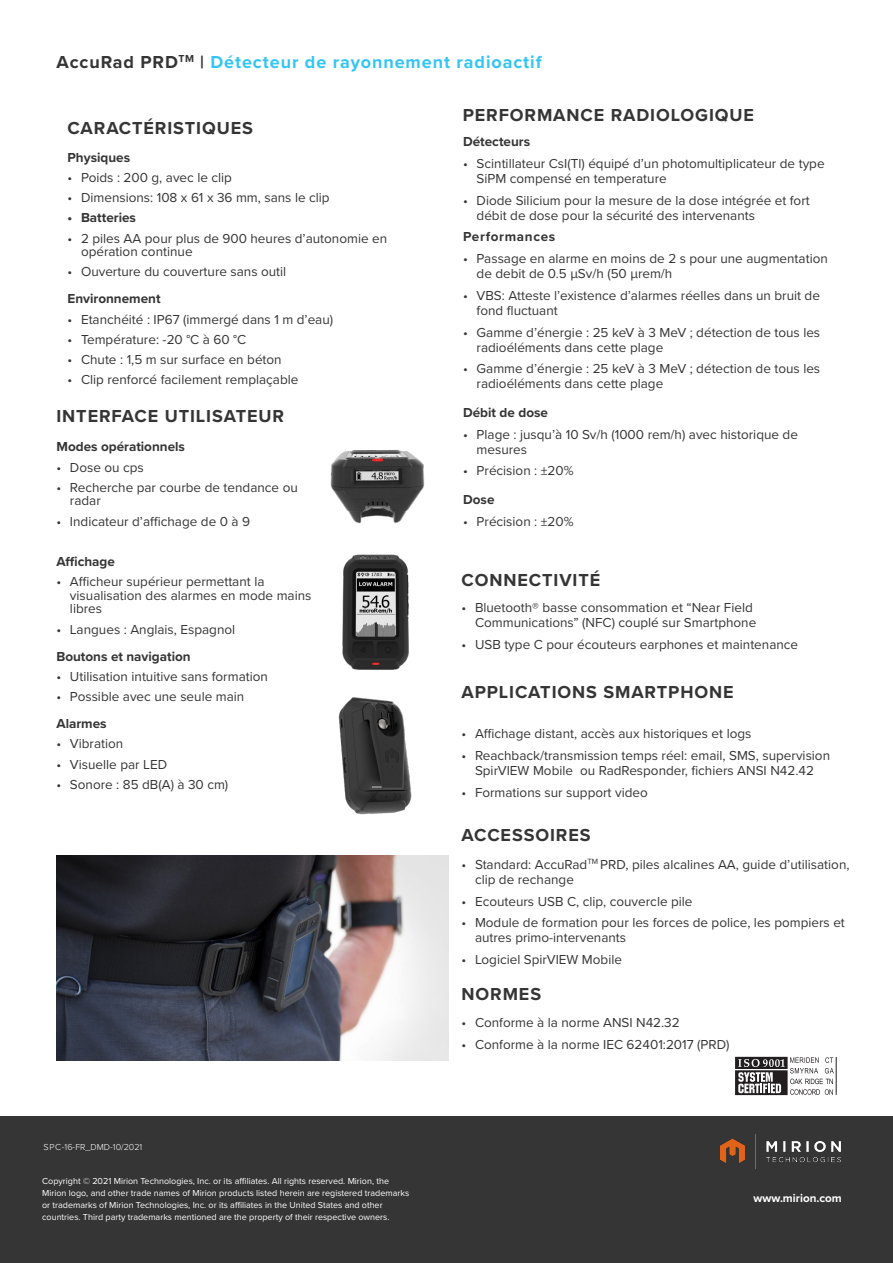
<style>
.page{position:relative;width:893px;height:1263px;background:#fff}
.page>*{position:absolute;margin:0;border:0;box-sizing:border-box;transform-origin:0 0}
.Small_Header{font:700 18px "Proxima Nova";letter-spacing:.05em;color:#363536}
.Small_Header-2{font:700 18px "Proxima Nova";letter-spacing:.05em;color:#33c5f3}
.t1{font:13.5px/15px "Proxima Nova";color:#363536}
.Body_Copy{font:700 13.5px "Proxima Nova";color:#363536}
.Small_Header-3{font:700 13.5px "Proxima Nova";letter-spacing:.05em;color:#363536}
.t2{font:700 11.7px "Proxima Nova";color:#fff}
.t3{font:9px/12px "Proxima Nova";color:#fff}
.Body_Copy-2{font:300 9px "Proxima Nova";color:#fff}
.s1{color:#363536}
.s2{font-weight:300}
</style>
<div class="page">
<div style="left:0;top:1116px;width:893px;height:147px;background:#363536"></div>
<img style="left:721px;top:1134px;width:120px;height:34px">
<img style="left:330px;top:450px;width:95px;height:74px">
<img style="left:338px;top:697px;width:74px;height:118px">
<img style="left:342px;top:554px;width:67px;height:116px">
<img style="left:57px;top:856px;width:392px;height:205px">
<hr style="left:836px;top:1057px;width:1px;height:38px;background:#231f20">
<svg style="left:735px;top:1057px;width:99px;height:38px"></svg>
<p class="Small_Header-2" style="left:56px;top:49px;width:487px"><span class="s1">AccuRad PRD</span><sup>TM</sup> <span class="s1">|</span> Détecteur de rayonnement radioactif</p>
<p class="Small_Header" style="left:68px;top:115px;width:187px">CARACTÉRISTIQUES</p>
<p class="Body_Copy" style="left:68px;top:147px;width:64px">Physiques</p>
<p class="t1" style="left:68px;top:169px;width:166px">• Poids : 200 g, avec le clip</p>
<p class="t1" style="left:68px;top:190px;width:264px">• Dimensions: 108 x 61 x 36 mm, sans le clip</p>
<p class="Body_Copy" style="left:68px;top:208px;width:70px">• Batteries</p>
<p class="t1" style="left:81px;top:231px;width:308px;line-height:13.5px;text-indent:-14px">• 2 piles AA pour plus de 900 heures d’autonomie en opération continue</p>
<p class="t1" style="left:68px;top:264px;width:220px">• Ouverture du couverture sans outil</p>
<p class="Body_Copy" style="left:68px;top:289px;width:95px">Environnement</p>
<p class="t1" style="left:68px;top:311px;width:267px">• Etanchéité : IP67 (immergé dans 1 m d’eau)</p>
<p class="t1" style="left:68px;top:331px;width:180px">• Température: -20 °C à 60 °C</p>
<p class="t1" style="left:68px;top:352px;width:216px">• Chute : 1,5 m sur surface en béton</p>
<p class="t1" style="left:68px;top:372px;width:232px">• Clip renforcé facilement remplaçable</p>
<p class="Small_Header" style="left:56px;top:403px;width:229px">INTERFACE UTILISATEUR</p>
<p class="Body_Copy" style="left:56px;top:437px;width:130px">Modes opérationnels</p>
<p class="t1" style="left:56px;top:459px;width:89px">• Dose ou cps</p>
<p class="t1" style="left:70px;top:480px;width:229px;line-height:13.5px;text-indent:-14px">• Recherche par courbe de tendance ou radar</p>
<p class="t1" style="left:56px;top:513px;width:195px">• Indicateur d’affichage de 0 à 9</p>
<p class="Body_Copy" style="left:56px;top:551px;width:60px">Affichage</p>
<p class="t1" style="left:70px;top:574px;width:243px;line-height:13.5px;text-indent:-14px">• Afficheur supérieur permettant la visualisation des alarmes en mode mains libres</p>
<p class="t1" style="left:56px;top:621px;width:180px">• Langues : Anglais, Espagnol</p>
<p class="Body_Copy" style="left:56px;top:646px;width:136px">Boutons et navigation</p>
<p class="t1" style="left:56px;top:668px;width:213px">• Utilisation intuitive sans formation</p>
<p class="t1" style="left:56px;top:688px;width:189px">• Possible avec une seule main</p>
<p class="Body_Copy" style="left:56px;top:713px;width:52px">Alarmes</p>
<p class="t1" style="left:56px;top:736px;width:68px">• Vibration</p>
<p class="t1" style="left:56px;top:756px;width:112px">• Visuelle par LED</p>
<p class="t1" style="left:56px;top:776px;width:173px">• Sonore : 85 dB(A) à 30 cm)</p>
<p class="Body_Copy-2" style="left:44px;top:1140px;width:100px">SPC-16-FR_DMD-10/2021</p>
<p class="t3" style="left:42px;top:1175px;width:369px">Copyright <span class="s2">©</span> 2021 Mirion Technologies, Inc. or its affiliates. All rights reserved. Mirion, the Mirion logo, and other trade names of Mirion products listed herein are registered trademarks or trademarks of Mirion Technologies, Inc. or its affiliates in the United States and other countries. Third party trademarks mentioned are the property of their respective owners.</p>
<p class="Small_Header" style="left:463px;top:101px;width:293px">PERFORMANCE RADIOLOGIQUE</p>
<p class="Body_Copy" style="left:463px;top:132px;width:69px">Détecteurs</p>
<p class="t1" style="left:477px;top:155px;width:349px;text-indent:-14px">• Scintillateur CsI(Tl) équipé d’un photomultiplicateur de type<br>SiPM compensé en temperature</p>
<p class="t1" style="left:477px;top:192px;width:335px;text-indent:-14px">• Diode Silicium pour la mesure de la dose intégrée et fort débit de dose pour la sécurité des intervenants</p>
<p class="Small_Header-3" style="left:463px;top:227px;width:94px">Performances</p>
<p class="t1" style="left:477px;top:250px;width:353px;text-indent:-14px">• Passage en alarme en moins de 2 s pour une augmentation de debit de 0.5 μSv/h (50 μrem/h</p>
<p class="t1" style="left:477px;top:287px;width:345px;text-indent:-14px">• VBS: Atteste l’existence d’alarmes réelles dans un bruit de fond fluctuant</p>
<p class="t1" style="left:477px;top:324px;width:345px;text-indent:-14px">• Gamme d’énergie : 25 keV à 3 MeV ; détection de tous les radioéléments dans cette plage</p>
<p class="t1" style="left:477px;top:361px;width:345px;text-indent:-14px">• Gamme d’énergie : 25 keV à 3 MeV ; détection de tous les radioéléments dans cette plage</p>
<p class="Body_Copy" style="left:463px;top:402px;width:86px">Débit de dose</p>
<p class="t1" style="left:477px;top:426px;width:323px;text-indent:-14px">• Plage : jusqu’à 10 Sv/h (1000 rem/h) avec historique de mesures</p>
<p class="t1" style="left:463px;top:463px;width:112px">• Précision : ±20%</p>
<p class="Body_Copy" style="left:463px;top:489px;width:33px">Dose</p>
<p class="t1" style="left:463px;top:513px;width:112px">• Précision : ±20%</p>
<p class="Small_Header" style="left:461px;top:567px;width:140px">CONNECTIVITÉ</p>
<p class="t1" style="left:461px;top:599px;width:296px;text-align:right">• Bluetooth® basse consommation et “Near Field<br>Communications” (NFC) couplé sur Smartphone</p>
<p class="t1" style="left:461px;top:636px;width:338px">• USB type C pour écouteurs earphones et maintenance</p>
<p class="Small_Header" style="left:461px;top:678px;width:274px">APPLICATIONS SMARTPHONE</p>
<p class="t1" style="left:461px;top:726px;width:291px">• Affichage distant, accès aux historiques et logs</p>
<p class="t1" style="left:461px;top:747px;width:370px;text-align:center">• Reachback/transmission temps réel: email, SMS, supervision<br>SpirVIEW Mobile ou RadResponder, fichiers ANSI N42.42</p>
<p class="t1" style="left:461px;top:784px;width:188px">• Formations sur support video</p>
<p class="Small_Header" style="left:461px;top:822px;width:131px">ACCESSOIRES</p>
<p class="t1" style="left:475px;top:856px;width:376px;text-indent:-14px">• Standard: AccuRad<sup>TM</sup> PRD, piles alcalines AA, guide d’utilisation, clip de rechange</p>
<p class="t1" style="left:461px;top:893px;width:233px">• Ecouteurs USB C, clip, couvercle pile</p>
<p class="t1" style="left:475px;top:915px;width:371px;text-indent:-14px">• Module de formation pour les forces de police, les pompiers et autres primo-intervenants</p>
<p class="t1" style="left:461px;top:951px;width:162px">• Logiciel SpirVIEW Mobile</p>
<p class="Small_Header" style="left:461px;top:980px;width:81px">NORMES</p>
<p class="t1" style="left:461px;top:1015px;width:220px">• Conforme à la norme ANSI N42.32</p>
<p class="t1" style="left:461px;top:1036px;width:270px">• Conforme à la norme IEC 62401:2017 (PRD)</p>
<p class="t2" style="left:753px;top:1189px;width:90px">www.mirion.com</p>
</div>
